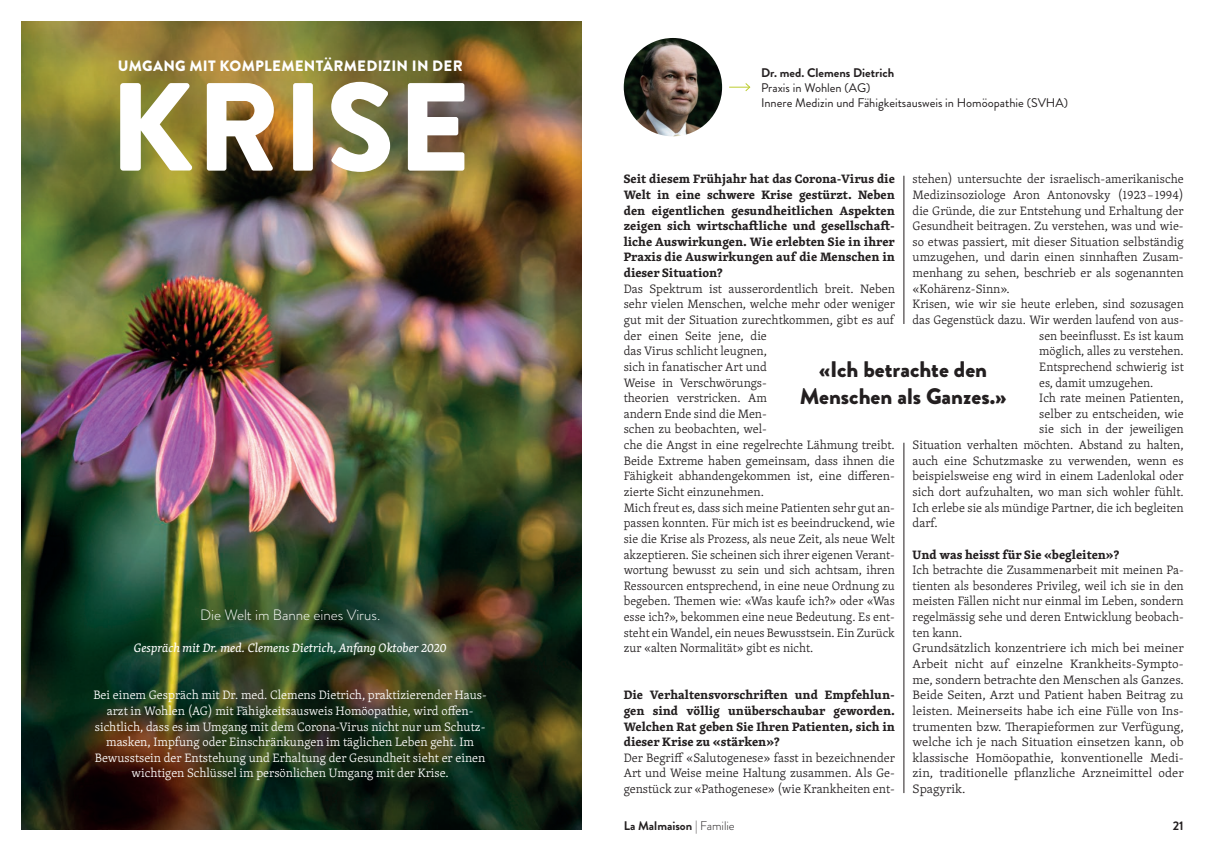
<style>
.page{position:relative;width:1205px;height:851px;background:#fff}
.page>*{position:absolute;margin:0;border:0;box-sizing:border-box;transform-origin:0 0}
.t1{font:900 125px "Brandon Grotesque";letter-spacing:.02em;color:#fff}
.t2{font:900 22.5px/26.2px "Brandon Grotesque";color:#231f20;text-align:center}
.t3{font:900 15px "Brandon Grotesque";letter-spacing:.02em;color:#fff}
.t4{font:300 15px "Brandon Grotesque";color:#fff}
.t5{font:300 12.5px/15.6px "Skolar Latin";color:#231f20}
.t6{font:700 12.5px/15.6px "Skolar Latin";color:#231f20;text-align:justify}
.t7{font:300 12.5px/15.6px "Skolar Latin";color:#fff;text-align:center}
.t8{font:12.5px/15px "Brandon Grotesque";color:#231f20}
.t9{font:italic 12.5px "Skolar Latin";color:#fff}
.t10{font:700 12.5px "Brandon Grotesque";color:#231f20}
.s1{font-weight:300}
</style>
<div class="page">
<img style="left:21px;top:21px;width:560px;height:808px">
<img style="left:624px;top:38px;width:98px;height:98px;border-radius:49px">
<svg style="left:729px;top:83px;width:21px;height:8px"></svg>
<hr style="left:903px;top:442px;width:1px;height:351px;background:#231f20">
<hr style="left:903px;top:176px;width:1px;height:148px;background:#231f20">
<p class="t3" style="left:118px;top:55px;width:346px">UMGANG MIT KOMPLEMENTÄRMEDIZIN IN DER</p>
<h1 class="t1" style="left:109px;top:39px;width:362px">KRISE</h1>
<p class="t4" style="left:200px;top:604px;width:182px">Die Welt im Banne eines Virus.</p>
<p class="t9" style="left:134px;top:638px;width:314px">Gespräch mit Dr. med. Clemens Dietrich, Anfang Oktober 2020</p>
<p class="t7" style="left:93px;top:686px;width:395px">Bei einem Gespräch mit Dr. med. Clemens Dietrich, praktizierender Haus&shy;arzt in Wohlen (AG) mit Fähigkeitsausweis Homöopathie, wird offen&shy;sichtlich, dass es im Umgang mit dem Corona-Virus nicht nur um Schutz&shy;masken, Impfung oder Einschränkungen im täglichen Leben geht. Im Bewusstsein der Entstehung und Erhaltung der Gesundheit sieht er einen wichtigen Schlüssel im persönlichen Umgang mit der Krise.</p>
<p class="t10" style="left:761px;top:63px;width:135px">Dr. med. Clemens Dietrich</p>
<p class="t8" style="left:761px;top:80px;width:308px">Praxis in Wohlen (AG)<br>Innere Medizin und Fähigkeitsausweis in Homöopathie (SVHA)</p>
<p class="t5" style="left:912px;top:171px;width:273px">stehen) untersuchte der israelisch-amerikanische</p>
<p class="t5" style="left:912px;top:186px;width:273px">Medizinsoziologe Aron Antonovsky (1923 – 1994)</p>
<p class="t5" style="left:912px;top:202px;width:273px">die Gründe, die zur Entstehung und Erhaltung der</p>
<p class="t5" style="left:912px;top:218px;width:273px">Gesundheit beitragen. Zu verstehen, was und wie-</p>
<p class="t5" style="left:912px;top:233px;width:273px">so etwas passiert, mit dieser Situation selbständig</p>
<p class="t5" style="left:912px;top:249px;width:273px">umzugehen, und darin einen sinnhaften Zusam-</p>
<p class="t5" style="left:912px;top:265px;width:273px">menhang zu sehen, beschrieb er als sogenannten</p>
<p class="t5" style="left:912px;top:280px;width:99px">«Kohärenz-Sinn».</p>
<p class="t5" style="left:912px;top:296px;width:273px">Krisen, wie wir sie heute erleben, sind sozusagen</p>
<p class="t5" style="left:912px;top:311px;width:273px">das Gegenstück dazu. Wir werden laufend von aus-</p>
<p class="t5" style="left:1039px;top:327px;width:146px">sen beeinflusst. Es ist kaum</p>
<p class="t5" style="left:1039px;top:343px;width:146px">möglich, alles zu verstehen.</p>
<p class="t5" style="left:1039px;top:358px;width:146px">Entsprechend schwierig ist</p>
<p class="t5" style="left:1039px;top:374px;width:116px">es, damit umzugehen.</p>
<p class="t5" style="left:1039px;top:390px;width:146px">Ich rate meinen Patienten,</p>
<p class="t5" style="left:1039px;top:405px;width:146px">selber zu entscheiden, wie</p>
<p class="t5" style="left:1039px;top:421px;width:146px">sie sich in der jeweiligen</p>
<p class="t5" style="left:912px;top:436px;width:273px">Situation verhalten möchten. Abstand zu halten,</p>
<p class="t5" style="left:912px;top:452px;width:273px">auch eine Schutzmaske zu verwenden, wenn es</p>
<p class="t5" style="left:912px;top:468px;width:273px">beispielsweise eng wird in einem Ladenlokal oder</p>
<p class="t5" style="left:912px;top:483px;width:273px">sich dort aufzuhalten, wo man sich wohler fühlt.</p>
<p class="t5" style="left:912px;top:499px;width:273px">Ich erlebe sie als mündige Partner, die ich begleiten</p>
<p class="t5" style="left:912px;top:515px;width:27px">darf.</p>
<p class="t6" style="left:912px;top:546px;width:208px">Und was heisst für Sie «begleiten»?</p>
<p class="t5" style="left:912px;top:561px;width:273px">Ich betrachte die Zusammenarbeit mit meinen Pa&shy;tienten als besonderes Privileg, weil ich sie in den meisten Fällen nicht nur einmal im Leben, sondern regelmässig sehe und deren Entwicklung beobach&shy;ten kann.<br>Grundsätzlich konzentriere ich mich bei meiner Arbeit nicht auf einzelne Krankheits-Sympto&shy;me, sondern betrachte den Menschen als Ganzes.<br>Beide Seiten, Arzt und Patient haben Beitrag zu leisten. Meinerseits habe ich eine Fülle von Ins&shy;trumenten bzw. Therapieformen zur Verfügung, welche ich je nach Situation einsetzen kann, ob klassische Homöopathie, konventionelle Medi&shy;zin, traditionelle pflanzliche Arzneimittel oder Spagyrik.</p>
<p class="t6" style="left:624px;top:171px;width:273px">Seit diesem Frühjahr hat das Corona-Virus die Welt in eine schwere Krise gestürzt. Neben den eigentlichen gesundheitlichen Aspekten zeigen sich wirtschaftliche und gesellschaft&shy;liche Auswirkungen. Wie erlebten Sie in ihrer Praxis die Auswirkungen auf die Menschen in dieser Situation?</p>
<p class="t5" style="left:624px;top:280px;width:273px">Das Spektrum ist ausserordentlich breit. Neben sehr vielen Menschen, welche mehr oder weniger gut mit der Situation zurechtkommen, gibt es auf der einen Seite jene, die<br>das Virus schlicht leugnen,<br>sich in fanatischer Art und<br>Weise in Verschwörungs-<br>theorien verstricken. Am<br>andern Ende sind die Men-<br>schen zu beobachten, wel-<br>che die Angst in eine regelrechte Lähmung treibt.<br>Beide Extreme haben gemeinsam, dass ihnen die Fähigkeit abhandengekommen ist, eine differen&shy;zierte Sicht einzunehmen.<br>Mich freut es, dass sich meine Patienten sehr gut an&shy;passen konnten. Für mich ist es beeindruckend, wie sie die Krise als Prozess, als neue Zeit, als neue Welt akzeptieren. Sie scheinen sich ihrer eigenen Verant&shy;wortung bewusst zu sein und sich achtsam, ihren Ressourcen entsprechend, in eine neue Ordnung zu begeben. Themen wie: «Was kaufe ich?» oder «Was esse ich?», bekommen eine neue Bedeutung. Es ent&shy;steht ein Wandel, ein neues Bewusstsein. Ein Zurück zur «alten Normalität» gibt es nicht.</p>
<p class="t6" style="left:624px;top:686px;width:273px">Die Verhaltensvorschriften und Empfehlun&shy;gen sind völlig unüberschaubar geworden.<br>Welchen Rat geben Sie Ihren Patienten, sich in dieser Krise zu «stärken»?</p>
<p class="t5" style="left:624px;top:749px;width:273px;text-align:justify">Der Begriff «Salutogenese» fasst in bezeichnender Art und Weise meine Haltung zusammen. Als Ge&shy;genstück zur «Pathogenese» (wie Krankheiten ent-</p>
<h2 class="t2" style="left:800px;top:357px;width:208px">«Ich betrachte den<br>Menschen als Ganzes.»</h2>
<p class="t10" style="left:624px;top:816px;width:113px">La Malmaison <span class="s1">| Familie</span></p>
<p class="t10" style="left:1173px;top:816px;width:12px">21</p>
</div>
